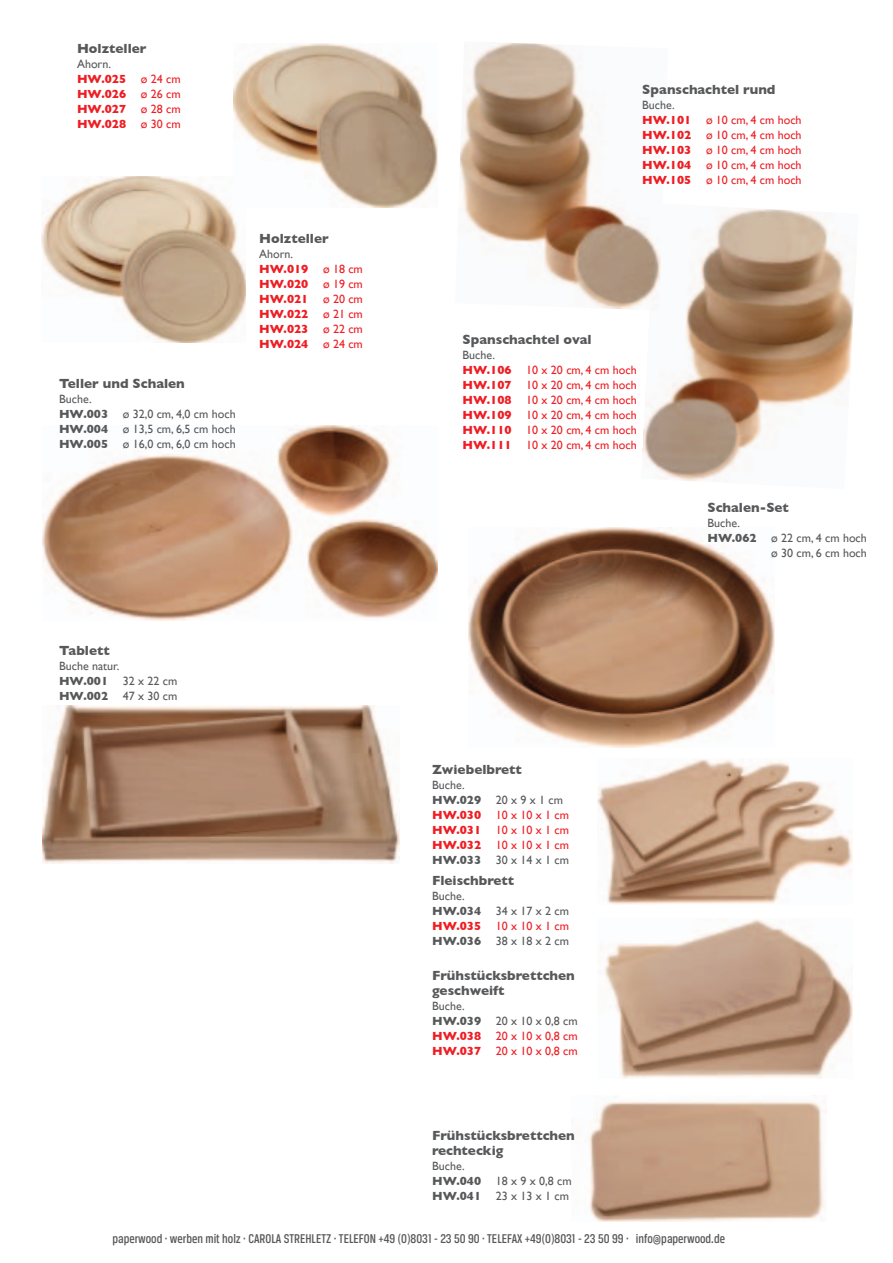
<style>
.page{position:relative;width:893px;height:1263px;background:#fff}
.page>*{position:absolute;margin:0;border:0;box-sizing:border-box;transform-origin:0 0}
.t1{font:700 13.5px/15px "Gill Sans";color:#57585a}
.t2{font:500 13.5px "Breuer Condensed";color:#57585a}
.t3{font:12px/15px "Gill Sans";color:#ee1d23}
.t4{font:12px/15px "Gill Sans";color:#57585a}
.t5{font:700 12px/15px "Gill Sans";color:#ee1d23}
.s1{font-weight:400;color:#57585a}
.s2{font-weight:400}
.s3{font-weight:700}
.s4{color:#57585a}
.s5{font-weight:700;color:#57585a}
.s6{font-weight:700;color:#ee1d23}
.s7{color:#ee1d23}
</style>
<div class="page">
<img style="left:234px;top:43px;width:204px;height:165px">
<img style="left:41px;top:177px;width:204px;height:166px">
<img style="left:597px;top:759px;width:255px;height:146px">
<img style="left:604px;top:919px;width:248px;height:160px">
<img style="left:589px;top:1101px;width:238px;height:121px">
<img style="left:642px;top:209px;width:212px;height:273px">
<img style="left:460px;top:43px;width:208px;height:267px">
<img style="left:43px;top:706px;width:357px;height:157px">
<img style="left:468px;top:527px;width:307px;height:220px">
<img style="left:43px;top:426px;width:395px;height:195px">
<p class="t1" style="left:77px;top:41px;width:71px">Holzteller</p>
<p class="t5" style="left:77px;top:56px;width:105px"><span class="s1">Ahorn.<br></span>HW.025 <span class="s2">ø 24 cm<br></span>HW.026 <span class="s2">ø 26 cm<br></span>HW.027 <span class="s2">ø 28 cm<br></span>HW.028 <span class="s2">ø 30 cm</span></p>
<p class="t1" style="left:59px;top:376px;width:127px">Teller und Schalen</p>
<p class="t4" style="left:59px;top:391px;width:178px">Buche.<br><span class="s3">HW.003</span> ø 32,0 cm, 4,0 cm hoch<br><span class="s3">HW.004</span> ø 13,5 cm, 6,5 cm hoch<br><span class="s3">HW.005</span> ø 16,0 cm, 6,0 cm hoch</p>
<p class="t1" style="left:259px;top:231px;width:71px">Holzteller</p>
<p class="t5" style="left:259px;top:246px;width:105px"><span class="s1">Ahorn.<br></span>HW.019 <span class="s2">ø 18 cm<br></span>HW.020 <span class="s2">ø 19 cm<br></span>HW.021 <span class="s2">ø 20 cm<br></span>HW.022 <span class="s2">ø 21 cm<br></span>HW.023 <span class="s2">ø 22 cm<br></span>HW.024 <span class="s2">ø 24 cm</span></p>
<p class="t1" style="left:59px;top:643px;width:52px">Tablett</p>
<p class="t4" style="left:59px;top:658px;width:120px">Buche natur.<br><span class="s3">HW.001</span> 32 x 22 cm<br><span class="s3">HW.002</span> 47 x 30 cm</p>
<p class="t1" style="left:642px;top:82px;width:135px">Spanschachtel rund</p>
<p class="t3" style="left:642px;top:97px;width:161px"><span class="s4">Buche.<br></span><span class="s3">HW.101</span> ø 10 cm, 4 cm hoch<br><span class="s3">HW.102</span> ø 10 cm, 4 cm hoch<br><span class="s3">HW.103</span> ø 10 cm, 4 cm hoch<br><span class="s3">HW.104</span> ø 10 cm, 4 cm hoch<br><span class="s3">HW.105</span> ø 10 cm, 4 cm hoch</p>
<p class="t1" style="left:462px;top:332px;width:131px">Spanschachtel oval</p>
<p class="t3" style="left:462px;top:347px;width:176px"><span class="s4">Buche.<br></span><span class="s3">HW.106</span> 10 x 20 cm, 4 cm hoch<br><span class="s3">HW.107</span> 10 x 20 cm, 4 cm hoch<br><span class="s3">HW.108</span> 10 x 20 cm, 4 cm hoch<br><span class="s3">HW.109</span> 10 x 20 cm, 4 cm hoch<br><span class="s3">HW.110</span> 10 x 20 cm, 4 cm hoch<br><span class="s3">HW.111</span> 10 x 20 cm, 4 cm hoch</p>
<p class="t1" style="left:707px;top:499px;width:83px">Schalen-Set</p>
<p class="t4" style="left:707px;top:515px;width:34px">Buche.</p>
<p class="t4" style="left:707px;top:530px;width:161px"><span class="s3">HW.062</span> ø 22 cm, 4 cm hoch</p>
<p class="t4" style="left:771px;top:545px;width:97px">ø 30 cm, 6 cm hoch</p>
<p class="t1" style="left:432px;top:761px;width:91px">Zwiebelbrett</p>
<p class="t3" style="left:432px;top:777px;width:138px"><span class="s4">Buche.<br></span><span class="s5">HW.029</span> <span class="s4">20 x 9 x 1 cm<br></span><span class="s3">HW.030</span> 10 x 10 x 1 cm<br><span class="s3">HW.031</span> 10 x 10 x 1 cm<br><span class="s3">HW.032</span> 10 x 10 x 1 cm<br><span class="s5">HW.033</span> <span class="s4">30 x 14 x 1 cm</span></p>
<p class="t1" style="left:432px;top:872px;width:84px">Fleischbrett</p>
<p class="t4" style="left:432px;top:888px;width:138px">Buche.<br><span class="s3">HW.034</span> 34 x 17 x 2 cm<br><span class="s6">HW.035</span> <span class="s7">10 x 10 x 1 cm<br></span><span class="s3">HW.036</span> 38 x 18 x 2 cm</p>
<p class="t1" style="left:432px;top:967px;width:144px">Frühstücksbrettchen geschweift</p>
<p class="t3" style="left:432px;top:998px;width:147px"><span class="s4">Buche.<br></span><span class="s5">HW.039</span> <span class="s4">20 x 10 x 0,8 cm<br></span><span class="s3">HW.038</span> 20 x 10 x 0,8 cm<br><span class="s3">HW.037</span> 20 x 10 x 0,8 cm</p>
<p class="t1" style="left:432px;top:1127px;width:144px">Frühstücksbrettchen rechteckig</p>
<p class="t4" style="left:432px;top:1158px;width:141px">Buche.<br><span class="s3">HW.040</span> 18 x 9 x 0,8 cm<br><span class="s3">HW.041</span> 23 x 13 x 1 cm</p>
<p class="t2" style="left:112px;top:1231px;width:614px">paperwood · werben mit holz · CAROLA STREHLETZ · TELEFON +49 (0)8031 - 23 50 90 · TELEFAX +49(0)8031 - 23 50 99 · info@paperwood.de</p>
</div>
